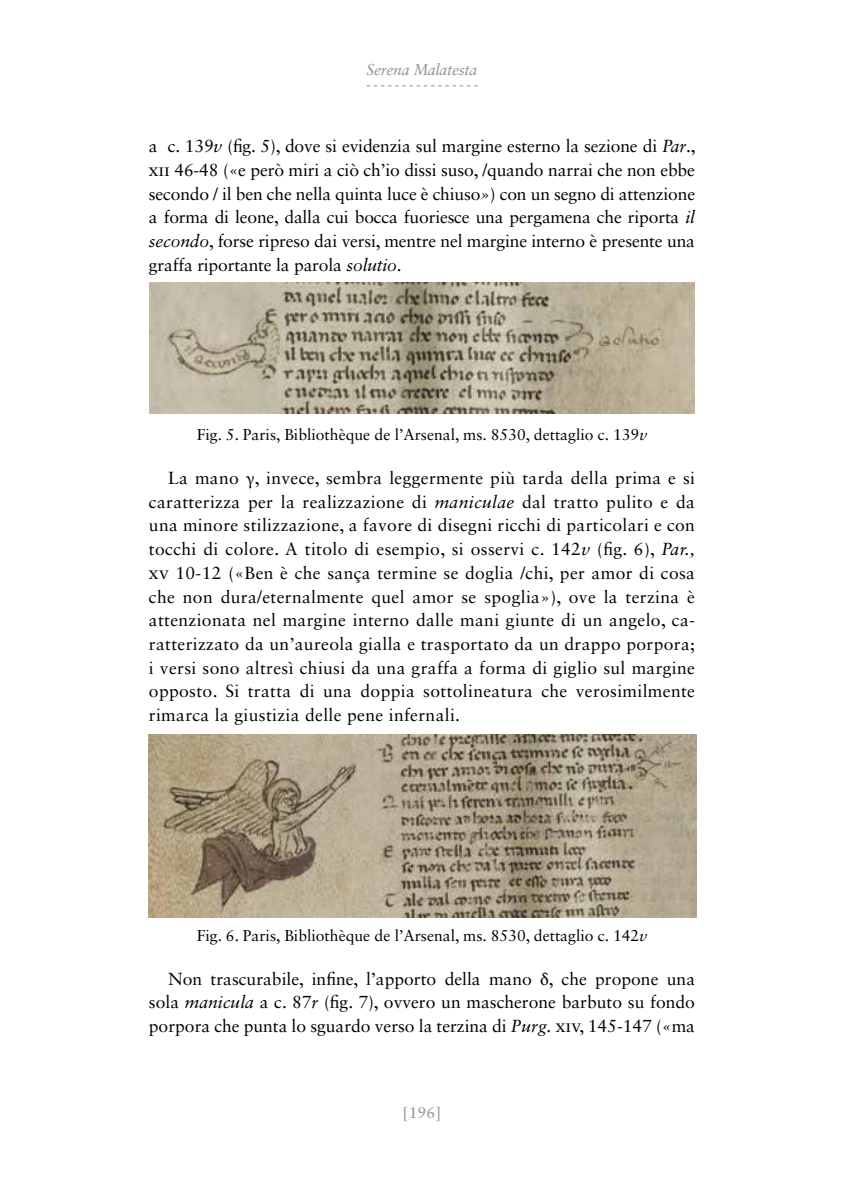
<style>
.page{position:relative;width:844px;height:1191px;background:#fff}
.page>*{position:absolute;margin:0;border:0;box-sizing:border-box;transform-origin:0 0}
.t1{font:17.5px/23.8px "Sabon LT Std";color:#000;text-align:justify}
.t2{font:15.75px "Sabon LT Std";color:#000}
.t3{font:italic 15.75px "Sabon LT Std";letter-spacing:-.02em;color:#929292}
.t4{font:15.75px "Sabon LT";color:#929292}
.s1{font-style:italic}
.s2{font-family:"Minion Pro"}
</style>
<div class="page">
<svg style="left:366px;top:85px;width:111px;height:1px"></svg>
<img style="left:149px;top:282px;width:545px;height:131px">
<img style="left:149px;top:735px;width:547px;height:182px">
<p class="t3" style="left:366px;top:61px;width:112px">Serena Malatesta</p>
<p class="t1" style="left:149px;top:134px;width:548px">a c. 139<span class="s1">v</span> (fig. 5), dove si evidenzia sul margine esterno la sezione di <span class="s1">Par</span>., xii 46-48 («e però miri a ciò ch’io dissi suso, /quando narrai che non ebbe secondo / il ben che nella quinta luce è chiuso») con un segno di attenzione a forma di leone, dalla cui bocca fuoriesce una pergamena che riporta <span class="s1">il secondo</span>, forse ripreso dai versi, mentre nel margine interno è presente una graffa riportante la parola <span class="s1">solutio</span>.</p>
<p class="t2" style="left:197px;top:425px;width:452px">Fig. 5. Paris, Bibliothèque de l’Arsenal, ms. 8530, dettaglio c. 139<span class="s1">v</span></p>
<p class="t1" style="left:149px;top:466px;width:547px;text-indent:19px">La mano <span class="s2">γ</span>, invece, sembra leggermente più tarda della prima e si caratterizza per la realizzazione di <span class="s1">maniculae</span> dal tratto pulito e da una minore stilizzazione, a favore di disegni ricchi di particolari e con tocchi di colore. A titolo di esempio, si osservi c. 142<span class="s1">v</span> (fig. 6), <span class="s1">Par., </span>xv 10-12 («Ben è che sança termine se doglia /chi, per amor di cosa che non dura/eternalmente quel amor se spoglia»), ove la terzina è attenzionata nel margine interno dalle mani giunte di un angelo, ca&shy;ratterizzato da un’aureola gialla e trasportato da un drappo porpora; i versi sono altresì chiusi da una graffa a forma di giglio sul margine opposto. Si tratta di una doppia sottolineatura che verosimilmente rimarca la giustizia delle pene infernali.</p>
<p class="t2" style="left:197px;top:926px;width:452px">Fig. 6. Paris, Bibliothèque de l’Arsenal, ms. 8530, dettaglio c. 142<span class="s1">v</span></p>
<p class="t1" style="left:149px;top:966px;width:547px;text-indent:19px">Non trascurabile, infine, l’apporto della mano <span class="s2">δ</span>, che propone una sola <span class="s1">manicula</span> a c. 87<span class="s1">r</span> (fig. 7), ovvero un mascherone barbuto su fondo porpora che punta lo sguardo verso la terzina di <span class="s1">Purg.</span> xiv, 145-147 («ma</p>
<p class="t4" style="left:403px;top:1102px;width:40px">[196]</p>
</div>
